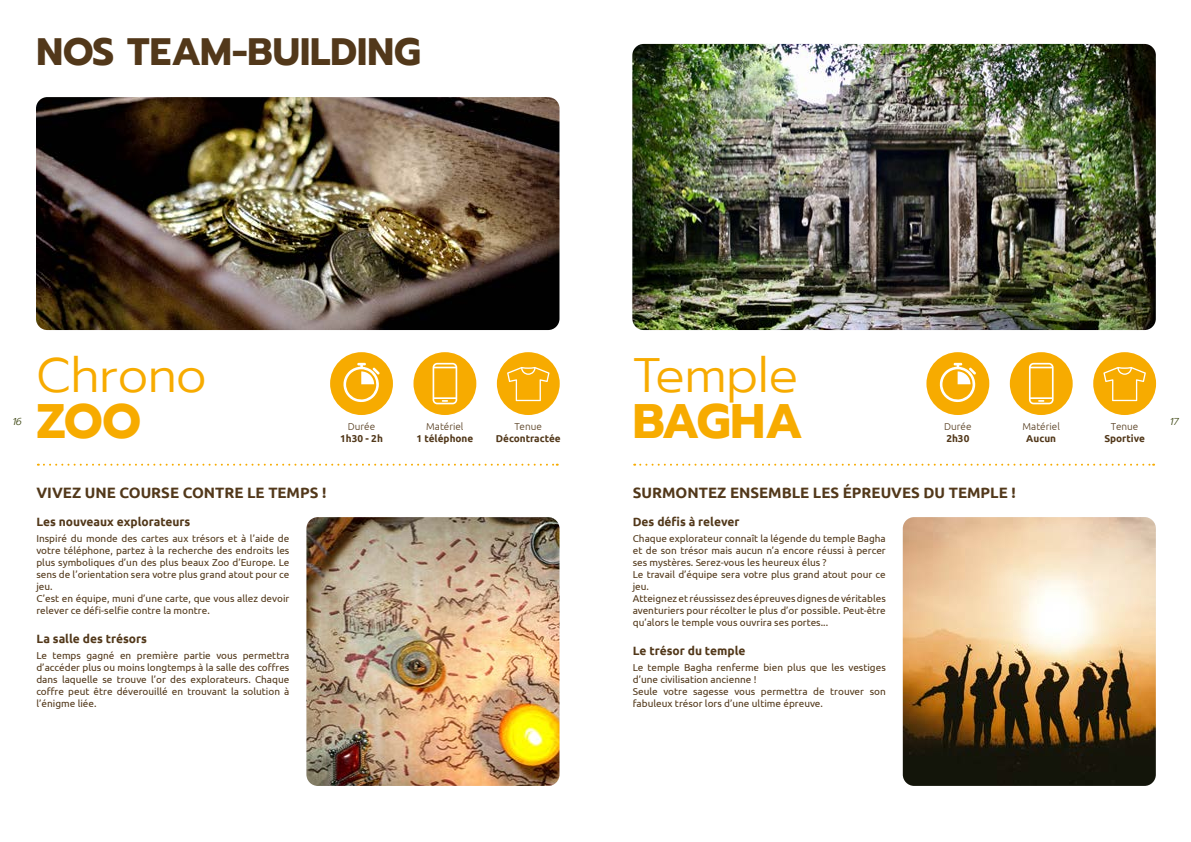
<style>
.page{position:relative;width:1191px;height:842px;background:#fff}
.page>*{position:absolute;margin:0;border:0;box-sizing:border-box;transform-origin:0 0}
.t1{font:300 48.3px "Prompt";color:#f7ab00}
.t2{font:700 48.3px "Prompt";letter-spacing:-.02em;color:#f7ab00}
.t3{font:700 38.1px "Prompt";color:#52381a}
.t4{font:700 15px "Ubuntu";color:#52381a}
.t5{font:700 12px "Ubuntu";color:#52381a}
.t6{font:10px/12px "Ubuntu";color:#52381a}
.t7{font:700 10px "Ubuntu";color:#52381a}
.t8{font:300 10px "Ubuntu";color:#52381a}
.t9{font:italic 300 10px "Prompt";color:#404916}
</style>
<div class="page">
<img style="left:36px;top:97px;width:523px;height:233px">
<img style="left:306px;top:517px;width:253px;height:269px">
<div style="left:497px;top:352px;width:63px;height:63px;background:#f7ab00;border-radius:50%"></div>
<svg style="left:507px;top:367px;width:42px;height:34px"></svg>
<div style="left:413px;top:352px;width:63px;height:63px;background:#f7ab00;border-radius:50%"></div>
<svg style="left:432px;top:363px;width:25px;height:41px"></svg>
<div style="left:330px;top:352px;width:63px;height:63px;background:#f7ab00;border-radius:50%"></div>
<svg style="left:343px;top:363px;width:37px;height:39px"></svg>
<svg style="left:38px;top:464px;width:520px;height:2px"></svg>
<img style="left:632px;top:44px;width:523px;height:286px">
<img style="left:902px;top:517px;width:253px;height:269px">
<div style="left:1093px;top:352px;width:63px;height:63px;background:#f7ab00;border-radius:50%"></div>
<svg style="left:1103px;top:367px;width:42px;height:34px"></svg>
<div style="left:1009px;top:352px;width:63px;height:63px;background:#f7ab00;border-radius:50%"></div>
<svg style="left:1029px;top:363px;width:24px;height:41px"></svg>
<div style="left:926px;top:352px;width:63px;height:63px;background:#f7ab00;border-radius:50%"></div>
<svg style="left:939px;top:363px;width:37px;height:39px"></svg>
<svg style="left:634px;top:464px;width:520px;height:2px"></svg>
<h2 class="t3" style="left:36px;top:24px;width:385px">NOS TEAM-BUILDING</h2>
<h1 class="t1" style="left:36px;top:341px;width:172px">Chrono</h1>
<h1 class="t2" style="left:36px;top:385px;width:106px">ZOO</h1>
<h1 class="t1" style="left:633px;top:341px;width:167px">Temple</h1>
<h1 class="t2" style="left:633px;top:385px;width:172px">BAGHA</h1>
<p class="t9" style="left:12px;top:415px;width:11px">16</p>
<p class="t9" style="left:1169px;top:415px;width:10px">17</p>
<p class="t8" style="left:426px;top:420px;width:39px">Matériel</p>
<p class="t7" style="left:416px;top:432px;width:58px">1 téléphone</p>
<p class="t8" style="left:1022px;top:420px;width:39px">Matériel</p>
<p class="t7" style="left:1026px;top:432px;width:31px">Aucun</p>
<p class="t8" style="left:348px;top:420px;width:29px">Durée</p>
<p class="t7" style="left:340px;top:432px;width:44px">1h30 - 2h</p>
<p class="t8" style="left:944px;top:420px;width:29px">Durée</p>
<p class="t7" style="left:946px;top:432px;width:24px">2h30</p>
<p class="t8" style="left:514px;top:420px;width:29px">Tenue</p>
<p class="t7" style="left:496px;top:432px;width:66px">Décontractée</p>
<p class="t8" style="left:1111px;top:420px;width:29px">Tenue</p>
<p class="t7" style="left:1104px;top:432px;width:42px">Sportive</p>
<h3 class="t4" style="left:36px;top:483px;width:291px">VIVEZ UNE COURSE CONTRE LE TEMPS !</h3>
<p class="t5" style="left:36px;top:515px;width:155px">Les nouveaux explorateurs</p>
<p class="t6" style="left:36px;top:533px;width:254px">Inspiré du monde des cartes aux trésors et à l’aide de votre téléphone, partez à la recherche des endroits les plus symboliques d’un des plus beaux Zoo d’Europe. Le sens de l’orientation sera votre plus grand atout pour ce jeu.<br>C’est en équipe, muni d’une carte, que vous allez devoir relever ce défi-selfie contre la montre.</p>
<p class="t5" style="left:36px;top:632px;width:112px">La salle des trésors</p>
<p class="t6" style="left:36px;top:649px;width:254px;text-align:justify">Le temps gagné en première partie vous permettra d’accéder plus ou moins longtemps à la salle des coffres dans laquelle se trouve l’or des explorateurs. Chaque coffre peut être déverouillé en trouvant la solution à l’énigme liée.</p>
<h3 class="t4" style="left:633px;top:483px;width:384px">SURMONTEZ ENSEMBLE LES ÉPREUVES DU TEMPLE !</h3>
<p class="t5" style="left:633px;top:515px;width:108px">Des défis à relever</p>
<p class="t6" style="left:633px;top:533px;width:254px">Chaque explorateur connaît la légende du temple Bagha et de son trésor mais aucun n’a encore réussi à percer ses mystères. Serez-vous les heureux élus ?<br>Le travail d’équipe sera votre plus grand atout pour ce jeu.<br>Atteignez et réussissez des épreuves dignes de véritables aventuriers pour récolter le plus d’or possible. Peut-être qu’alors le temple vous ouvrira ses portes...</p>
<p class="t5" style="left:633px;top:644px;width:114px">Le trésor du temple</p>
<p class="t6" style="left:633px;top:661px;width:254px">Le temple Bagha renferme bien plus que les vestiges d’une civilisation ancienne !<br>Seule votre sagesse vous permettra de trouver son fabuleux trésor lors d’une ultime épreuve.</p>
</div>
